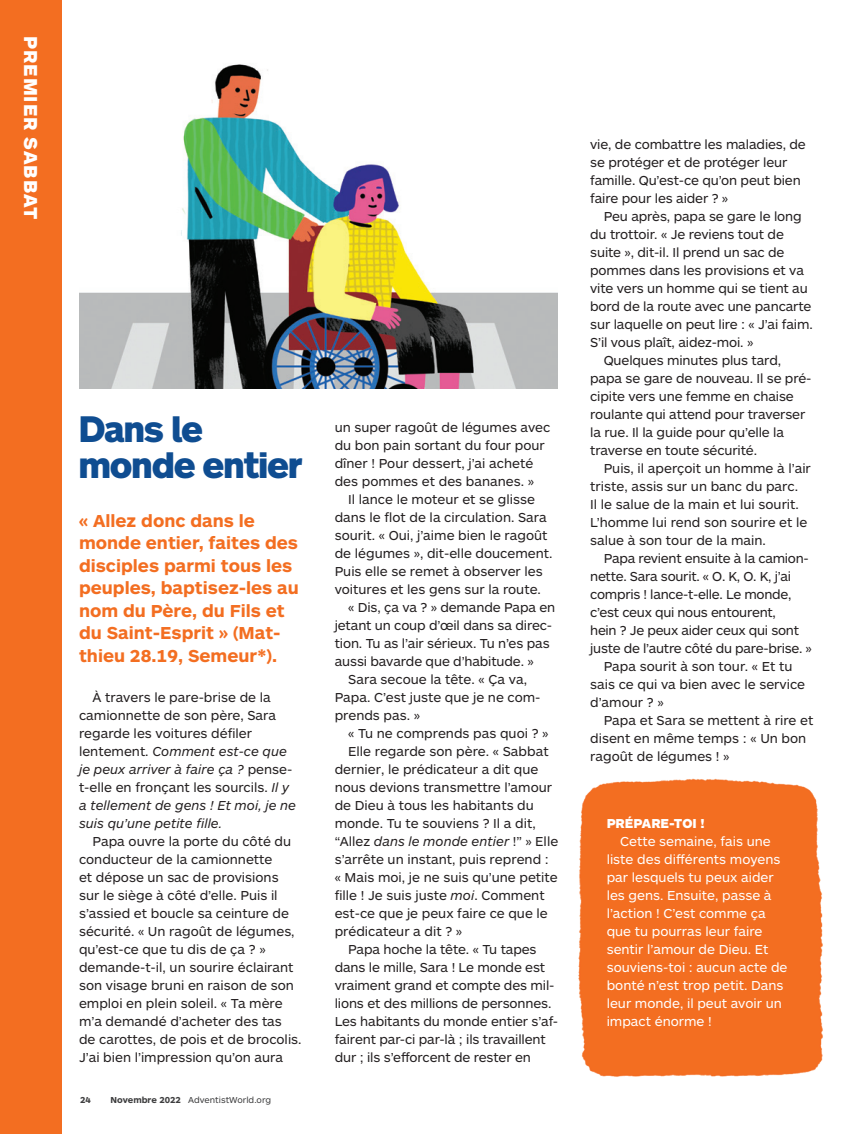
<style>
.page{position:relative;width:864px;height:1134px;background:#fff}
.page>*{position:absolute;margin:0;border:0;box-sizing:border-box;transform-origin:0 0}
.Child_WOP_Head{font:900 36px/36px "ARS Maquette Pro";letter-spacing:-.01em;color:#0f4d91}
.Subheads{font:900 19.5px "ARS Maquette Pro";letter-spacing:.05em;color:#fff}
.Child_WOP_Scripture{font:700 18px/22.5px "ARS Maquette Pro";letter-spacing:.03em;color:#f36e21}
.Growing_Faith_Body_T{font:13.5px/18px "ARS Maquette Pro";color:#231f20}
.Growing_Faith_Body_T-2{font:13.5px/18px "ARS Maquette Pro";letter-spacing:.035em;color:#231f20}
.Child_WOP_GRTG_body{font:13.5px/18px "ARS Maquette Pro";color:#fff}
.Growing_Faith_Body_T-3{font:13.5px/18px "ARS Maquette Pro";letter-spacing:.07em;color:#231f20}
.Growing_Faith_Body_T-4{font:13.5px/18px "ARS Maquette Pro";letter-spacing:-.02em;color:#231f20}
.Growing_Faith_Body_T-5{font:13.5px/18px "ARS Maquette Pro";letter-spacing:.04em;color:#231f20}
.Child_WOP_GRTG_head{font:900 13.5px "ARS Maquette Pro";color:#fff}
.t1{font:9px "ARS Maquette Pro";letter-spacing:.035em;color:#3e3e3f}
.t2{font:700 9px "ARS Maquette Pro";color:#3e3e3f}
.s1{font-style:italic}
.s2{font-weight:700}
</style>
<div class="page">
<div style="left:578px;top:778px;width:245px;height:299px;background:#f36e21"></div>
<div style="left:0;top:0;width:62px;height:1134px;background:#f36e21"></div>
<img style="left:79px;top:64px;width:479px;height:325px">
<p class="Subheads" style="left:44px;top:36px;width:185px;rotate:90deg">PREMIER SABBAT</p>
<p class="Child_WOP_Head" style="left:79px;top:410px;width:225px">Dans le monde entier</p>
<p class="Child_WOP_Scripture" style="left:79px;top:508px;width:221px">« Allez donc dans le monde entier, faites des disciples parmi tous les peuples, baptisez-les au nom du Père, du Fils et du Saint-Esprit » (Mat&shy;thieu 28.19, Semeur*).</p>
<p class="Growing_Faith_Body_T-3" style="left:79px;top:688px;width:219px;text-indent:14px">À travers le pare-brise de la camionnette de son père, Sara regarde les voitures défiler lentement. <span class="s1">Comment est-ce que je peux arriver à faire ça ?</span> pense&shy;t-elle en fronçant les sourcils. <span class="s1">Il y a tellement de gens ! Et moi, je ne suis qu’une petite fille.</span></p>
<p class="Growing_Faith_Body_T-2" style="left:79px;top:832px;width:224px;text-indent:14px">Papa ouvre la porte du côté du conducteur de la camionnette<br>et dépose un sac de provisions<br>sur le siège à côté d’elle. Puis il s’assied et boucle sa ceinture de sécurité. « Un ragoût de légumes, qu’est-ce que tu dis de ça ? » demande-t-il, un sourire éclairant son visage bruni en raison de son emploi en plein soleil. « Ta mère m’a demandé d’acheter des tas de carottes, de pois et de brocolis.<br>J’ai bien l’impression qu’on aura</p>
<p class="t2" style="left:80px;top:1094px;width:12px">24</p>
<p class="t1" style="left:110px;top:1094px;width:162px"><span class="s2">Novembre 2022</span> AdventistWorld.org</p>
<p class="Growing_Faith_Body_T" style="left:335px;top:418px;width:217px">un super ragoût de légumes avec du bon pain sortant du four pour dîner ! Pour dessert, j’ai acheté des pommes et des bananes. »</p>
<p class="Growing_Faith_Body_T" style="left:335px;top:490px;width:219px;text-indent:14px">Il lance le moteur et se glisse dans le flot de la circulation. Sara sourit. « Oui, j’aime bien le ragoût de légumes », dit-elle doucement.<br>Puis elle se remet à observer les voitures et les gens sur la route.</p>
<p class="Growing_Faith_Body_T" style="left:335px;top:598px;width:222px;text-indent:14px">« Dis, ça va ? » demande Papa en jetant un coup d’œil dans sa direc&shy;tion. Tu as l’air sérieux. Tu n’es pas aussi bavarde que d’habitude. »</p>
<p class="Growing_Faith_Body_T" style="left:335px;top:670px;width:207px;text-indent:14px">Sara secoue la tête. « Ça va,<br>Papa. C’est juste que je ne com&shy;prends pas. »</p>
<p class="Growing_Faith_Body_T" style="left:348px;top:724px;width:202px">« Tu ne comprends pas quoi ? »</p>
<p class="Growing_Faith_Body_T" style="left:335px;top:742px;width:225px;text-indent:14px">Elle regarde son père. « Sabbat dernier, le prédicateur a dit que nous devions transmettre l’amour de Dieu à tous les habitants du monde. Tu te souviens ? Il a dit, “Allez <span class="s1">dans le monde entier</span> !” » Elle s’arrête un instant, puis reprend : « Mais moi, je ne suis qu’une petite fille ! Je suis juste <span class="s1">moi</span>. Comment est-ce que je peux faire ce que le prédicateur a dit ? »</p>
<p class="Growing_Faith_Body_T" style="left:335px;top:940px;width:225px;text-indent:14px">Papa hoche la tête. « Tu tapes dans le mille, Sara ! Le monde est vraiment grand et compte des mil&shy;lions et des millions de personnes.<br>Les habitants du monde entier s’af&shy;fairent par-ci par-là ; ils travaillent dur ; ils s’efforcent de rester en</p>
<p class="Growing_Faith_Body_T" style="left:590px;top:134px;width:217px">vie, de combattre les maladies, de se protéger et de protéger leur famille. Qu’est-ce qu’on peut bien faire pour les aider ? »</p>
<p class="Growing_Faith_Body_T" style="left:590px;top:206px;width:224px;text-indent:14px">Peu après, papa se gare le long du trottoir. « Je reviens tout de suite », dit-il. Il prend un sac de pommes dans les provisions et va vite vers un homme qui se tient au bord de la route avec une pancarte sur laquelle on peut lire : « J’ai faim.<br>S’il vous plaît, aidez-moi. »</p>
<p class="Growing_Faith_Body_T-5" style="left:590px;top:350px;width:223px;text-indent:14px">Quelques minutes plus tard, papa se gare de nouveau. Il se pré&shy;cipite vers une femme en chaise roulante qui attend pour traverser la rue. Il la guide pour qu’elle la traverse en toute sécurité.</p>
<p class="Growing_Faith_Body_T" style="left:590px;top:458px;width:221px;text-indent:14px">Puis, il aperçoit un homme à l’air triste, assis sur un banc du parc.<br>Il le salue de la main et lui sourit.<br>L’homme lui rend son sourire et le salue à son tour de la main.</p>
<p class="Growing_Faith_Body_T-4" style="left:590px;top:548px;width:223px;text-indent:14px">Papa revient ensuite à la camion&shy;nette. Sara sourit. « O. K, O. K, j’ai compris ! lance-t-elle. Le monde, c’est ceux qui nous entourent,<br>hein ? Je peux aider ceux qui sont juste de l’autre côté du pare-brise. »</p>
<p class="Growing_Faith_Body_T" style="left:590px;top:656px;width:216px;text-indent:14px">Papa sourit à son tour. « Et tu sais ce qui va bien avec le service d’amour ? »</p>
<p class="Growing_Faith_Body_T" style="left:590px;top:710px;width:225px;text-indent:14px">Papa et Sara se mettent à rire et disent en même temps : « Un bon ragoût de légumes ! »</p>
<p class="Child_WOP_GRTG_head" style="left:607px;top:815px;width:99px">PRÉPARE-TOI !</p>
<p class="Child_WOP_GRTG_body" style="left:607px;top:832px;width:182px;text-indent:14px">Cette semaine, fais une liste des différents moyens par lesquels tu peux aider les gens. Ensuite, passe à l’action ! C’est comme ça que tu pourras leur faire sentir l’amour de Dieu. Et souviens-toi : aucun acte de bonté n’est trop petit. Dans leur monde, il peut avoir un impact énorme !</p>
</div>
